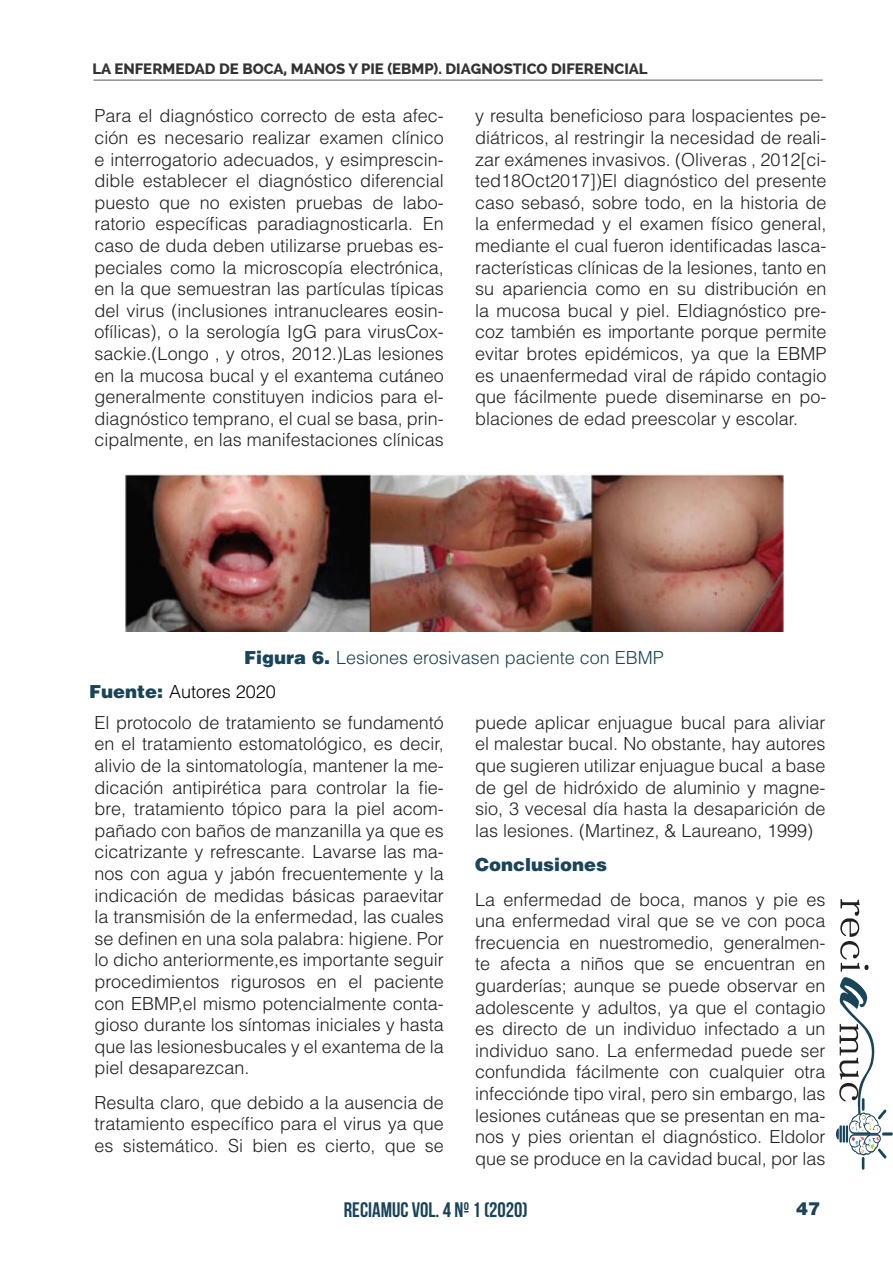
<style>
.page{position:relative;width:893px;height:1263px;background:#fff}
.page>*{position:absolute;margin:0;border:0;box-sizing:border-box;transform-origin:0 0}
.t1{font:700 21px "Bebas Neue";color:#1a4458}
.t2{font:300 18px/21.6px "Helvetica LT Std";color:#231f20;text-align:justify}
.t3{font:300 18px "Helvetica LT Std";color:#1a4458}
.t4{font:300 18px "Helvetica LT Std";color:#000}
.t5{font:900 18px "Helvetica LT Std";color:#1a4458}
.t6{font:800 15px "Raleway";color:#333}
.s1{font-weight:900}
.s2{font-weight:900;color:#1a4458}
</style>
<div class="page">
<hr style="left:94px;top:80px;width:729px;height:1px;background:#545557">
<svg style="left:836px;top:899px;width:57px;height:271px"></svg>
<img style="left:125px;top:473px;width:658px;height:158px">
<p class="t6" style="left:92px;top:61px;width:557px">LA ENFERMEDAD DE BOCA, MANOS Y PIE (EBMP). DIAGNOSTICO DIFERENCIAL</p>
<p class="t2" style="left:95px;top:105px;width:351px">Para el diagnóstico correcto de esta afec&shy;ción es necesario realizar examen clínico e interrogatorio adecuados, y esimprescin&shy;dible establecer el diagnóstico diferencial puesto que no existen pruebas de labo&shy;ratorio específicas paradiagnosticarla. En caso de duda deben utilizarse pruebas es&shy;peciales como la microscopía electrónica, en la que semuestran las partículas típicas del virus (inclusiones intranucleares eosin&shy;ofílicas), o la serología IgG para virusCox&shy;sackie.(Longo , y otros, 2012.)Las lesiones en la mucosa bucal y el exantema cutáneo generalmente constituyen indicios para el&shy;diagnóstico temprano, el cual se basa, prin&shy;cipalmente, en las manifestaciones clínicas</p>
<p class="t2" style="left:475px;top:105px;width:353px">y resulta beneficioso para lospacientes pe&shy;diátricos, al restringir la necesidad de reali&shy;zar exámenes invasivos. (Oliveras , 2012[ci&shy;ted18Oct2017])El diagnóstico del presente caso sebasó, sobre todo, en la historia de la enfermedad y el examen físico general, mediante el cual fueron identificadas lasca&shy;racterísticas clínicas de la lesiones, tanto en su apariencia como en su distribución en la mucosa bucal y piel. Eldiagnóstico pre&shy;coz también es importante porque permite evitar brotes epidémicos, ya que la EBMP es unaenfermedad viral de rápido contagio que fácilmente puede diseminarse en po&shy;blaciones de edad preescolar y escolar.</p>
<p class="t3" style="left:244px;top:646px;width:421px"><span class="s1">Figura 6.</span> Lesiones erosivasen paciente con EBMP</p>
<p class="t4" style="left:89px;top:681px;width:188px"><span class="s2">Fuente:</span> Autores 2020</p>
<p class="t2" style="left:95px;top:711px;width:351px">El protocolo de tratamiento se fundamentó en el tratamiento estomatológico, es decir, alivio de la sintomatología, mantener la me&shy;dicación antipirética para controlar la fie&shy;bre, tratamiento tópico para la piel acom&shy;pañado con baños de manzanilla ya que es cicatrizante y refrescante. Lavarse las ma&shy;nos con agua y jabón frecuentemente y la indicación de medidas básicas paraevitar la transmisión de la enfermedad, las cuales se definen en una sola palabra: higiene. Por lo dicho anteriormente,es importante seguir procedimientos rigurosos en el paciente con EBMP,el mismo potencialmente conta&shy;gioso durante los síntomas iniciales y hasta que las lesionesbucales y el exantema de la piel desaparezcan.</p>
<p class="t2" style="left:95px;top:1091px;width:351px">Resulta claro, que debido a la ausencia de tratamiento específico para el virus ya que es sistemático. Si bien es cierto, que se</p>
<p class="t2" style="left:475px;top:711px;width:352px">puede aplicar enjuague bucal para aliviar el malestar bucal. No obstante, hay autores que sugieren utilizar enjuague bucal a base de gel de hidróxido de aluminio y magne&shy;sio, 3 vecesal día hasta la desaparición de las lesiones. (Martinez, &amp; Laureano, 1999)</p>
<p class="t5" style="left:475px;top:853px;width:134px">Conclusiones</p>
<p class="t2" style="left:475px;top:888px;width:352px">La enfermedad de boca, manos y pie es una enfermedad viral que se ve con poca frecuencia en nuestromedio, generalmen&shy;te afecta a niños que se encuentran en guarderías; aunque se puede observar en adolescente y adultos, ya que el contagio es directo de un individuo infectado a un individuo sano. La enfermedad puede ser confundida fácilmente con cualquier otra infecciónde tipo viral, pero sin embargo, las lesiones cutáneas que se presentan en ma&shy;nos y pies orientan el diagnóstico. Eldolor que se produce en la cavidad bucal, por las</p>
<p class="t1" style="left:344px;top:1198px;width:185px">RECIAMUC VOL. 4 Nº 1 (2020)</p>
<p class="t5" style="left:796px;top:1197px;width:26px">47</p>
</div>
